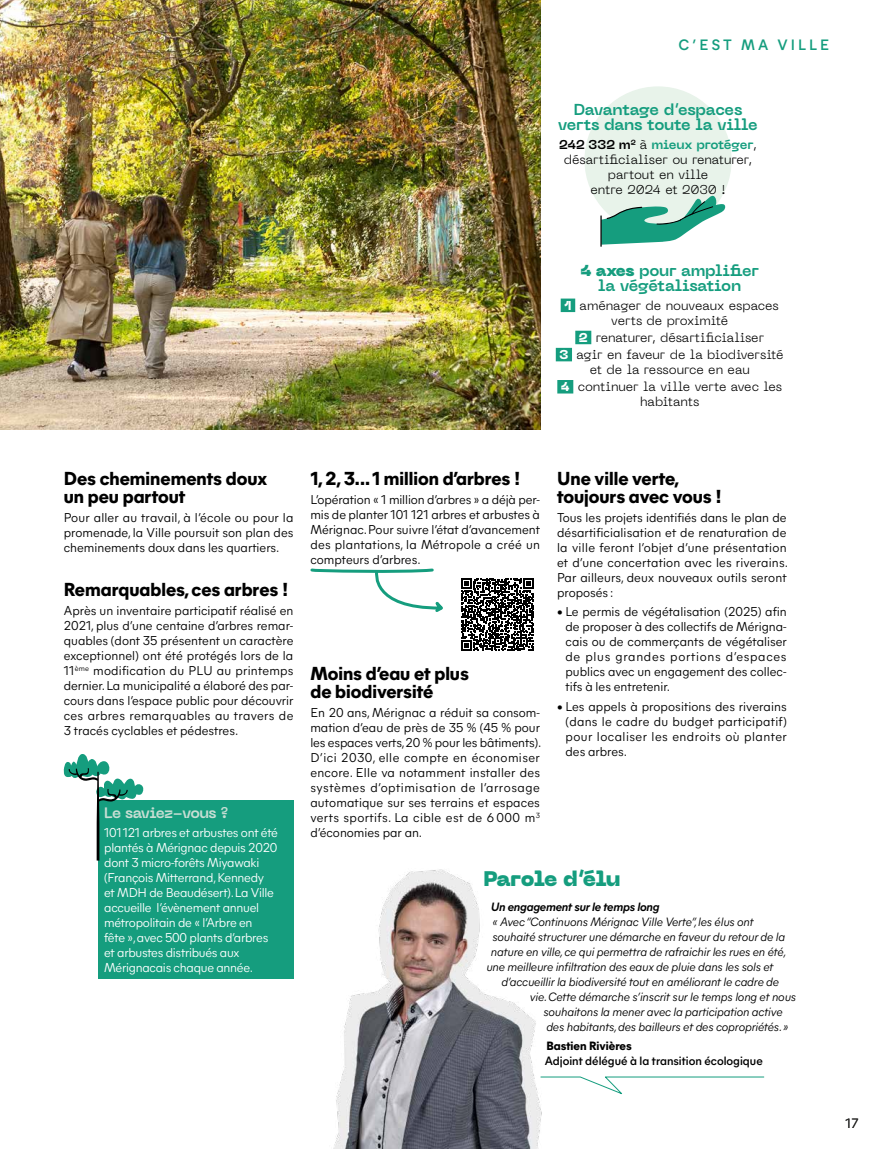
<style>
.page{position:relative;width:893px;height:1149px;background:#fff}
.page>*{position:absolute;margin:0;border:0;box-sizing:border-box;transform-origin:0 0}
.t1{font:900 21px "Neue Machina";letter-spacing:-.025em;color:#159d7e}
.t2{font:800 18.75px/18px "Mier A";color:#000}
.t3{font:700 15.75px/15px "Neue Machina";letter-spacing:-.02em;color:#159d7e;text-align:center}
.t4{font:700 15px "Neue Machina";letter-spacing:-.04em;color:#c7ded4}
.t5{font:600 15px "Mier A";letter-spacing:.2em;color:#159d7e}
.t6{font:13.5px "Mier A";color:#272726}
.t7{font:12.75px/15px "Mier A";letter-spacing:.01em;color:#000;text-align:justify}
.t8{font:12.75px/15px "Mier A";letter-spacing:-.02em;color:#fff}
.t9{font:300 12.75px/15px "Neue Machina";letter-spacing:-.01em;color:#000;text-align:center}
.t10{font:italic 12px "Mier A";letter-spacing:-.01em;color:#000}
.t11{font:600 12px "Mier A";color:#000}
.t12{font:italic 700 12px "Mier A";letter-spacing:-.01em;color:#000}
.t13{font:800 12px "Mier A";color:#000}
.s1{font-weight:700}
.s2{font-weight:700;color:#159d7e}
.s3{font-weight:900}
.s4{font-weight:800;color:#fff}
</style>
<div class="page">
<img style="left:0;top:0;width:540px;height:429px">
<div style="left:98px;top:800px;width:195px;height:178px;background:#159d7e"></div>
<svg style="left:63px;top:754px;width:81px;height:106px"></svg>
<svg style="left:548px;top:1076px;width:217px;height:19px"></svg>
<img style="left:334px;top:869px;width:214px;height:279px">
<div style="left:561px;top:298px;width:14px;height:14px;background:#159d7e"></div>
<div style="left:575px;top:330px;width:16px;height:14px;background:#159d7e"></div>
<div style="left:556px;top:348px;width:16px;height:13px;background:#159d7e"></div>
<div style="left:557px;top:380px;width:16px;height:13px;background:#159d7e"></div>
<div style="left:584px;top:86px;width:148px;height:147px;background:#e8f3ea;border-radius:50%"></div>
<svg style="left:600px;top:195px;width:126px;height:52px"></svg>
<svg style="left:461px;top:578px;width:73px;height:73px"></svg>
<svg style="left:310px;top:568px;width:133px;height:44px"></svg>
<p class="t5" style="left:678px;top:33px;width:152px">C’EST MA VILLE</p>
<p class="t3" style="left:558px;top:102px;width:201px">Davantage d’espaces verts dans toute la ville</p>
<p class="t9" style="left:559px;top:136px;width:199px"><span class="s1">242 332 m</span><sup>2</sup> à <span class="s2">mieux protéger</span>, désartificialiser ou renaturer, partout en ville<br>entre 2024 et 2030 !</p>
<p class="t3" style="left:581px;top:262px;width:180px"><span class="s3">4 axes</span> pour amplifier la végétalisation</p>
<p class="t9" style="left:564px;top:297px;width:216px"><span class="s4">1</span> aménager de nouveaux espaces verts de proximité</p>
<p class="t9" style="left:559px;top:328px;width:226px;line-height:17.1px"><span class="s4">2</span> renaturer, désartificialiser<br><span class="s4">3</span> agir en faveur de la biodiversité</p>
<p class="t9" style="left:561px;top:360px;width:223px;line-height:17.1px">et de la ressource en eau<br><span class="s4">4</span> continuer la ville verte avec les</p>
<p class="t9" style="left:640px;top:394px;width:61px">habitants</p>
<h2 class="t2" style="left:64px;top:468px;width:205px">Des cheminements doux un peu partout</h2>
<p class="t7" style="left:64px;top:509px;width:231px">Pour aller au travail, à l’école ou pour la promenade, la Ville poursuit son plan des cheminements doux dans les quartiers.</p>
<h2 class="t2" style="left:64px;top:578px;width:226px">Remarquables, ces arbres !</h2>
<p class="t7" style="left:64px;top:602px;width:231px">Après un inventaire participatif réalisé en 2021, plus d’une centaine d’arbres remar&shy;quables (dont 35 présentent un caractère exceptionnel) ont été protégés lors de la 11<sup>ème</sup> modification du PLU au printemps dernier. La municipalité a élaboré des par&shy;cours dans l’espace public pour découvrir ces arbres remarquables au travers de 3 tracés cyclables et pédestres.</p>
<p class="t4" style="left:104px;top:802px;width:126px">Le saviez-vous ?</p>
<p class="t8" style="left:104px;top:823px;width:175px">101121 arbres et arbustes ont été plantés à Mérignac depuis 2020 dont 3 micro-forêts Miyawaki (François Mitterrand, Kennedy et MDH de Beaudésert). La Ville accueille l’évènement annuel métropolitain de « l’Arbre en<br>fête », avec 500 plants d’arbres et arbustes distribués aux<br>Mérignacais chaque année.</p>
<h2 class="t2" style="left:310px;top:468px;width:211px">1, 2, 3... 1 million d’arbres !</h2>
<p class="t7" style="left:310px;top:491px;width:231px">L’opération « 1 million d’arbres » a déjà per&shy;mis de planter 101 121 arbres et arbustes à Mérignac. Pour suivre l’état d’avancement des plantations, la Métropole a créé un compteurs d’arbres.</p>
<h2 class="t2" style="left:310px;top:662px;width:160px">Moins d’eau et plus de biodiversité</h2>
<p class="t7" style="left:310px;top:704px;width:233px;text-align:left">En 20 ans, Mérignac a réduit sa consom&shy;mation d’eau de près de 35 % (45 % pour les espaces verts, 20 % pour les bâtiments).<br>D’ici 2030, elle compte en économiser encore. Elle va notamment installer des systèmes d’optimisation de l’arrosage automatique sur ses terrains et espaces verts sportifs. La cible est de 6 000 m<sup>3 </sup>d’économies par an.</p>
<h2 class="t2" style="left:557px;top:468px;width:166px">Une ville verte, toujours avec vous !</h2>
<p class="t7" style="left:557px;top:509px;width:233px;text-align:left">Tous les projets identifiés dans le plan de désartificialisation et de renaturation de la ville feront l’objet d’une présentation et d’une concertation avec les riverains.<br>Par ailleurs, deux nouveaux outils seront proposés :</p>
<p class="t7" style="left:565px;top:603px;width:223px;text-indent:-8px">• Le permis de végétalisation (2025) afin de proposer à des collectifs de Mérigna&shy;cais ou de commerçants de végétaliser de plus grandes portions d’espaces publics avec un engagement des collec&shy;tifs à les entretenir.</p>
<p class="t7" style="left:565px;top:697px;width:223px;text-indent:-8px">• Les appels à propositions des riverains (dans le cadre du budget participatif) pour localiser les endroits où planter des arbres.</p>
<h1 class="t1" style="left:483px;top:864px;width:139px">Parole d’élu</h1>
<p class="t12" style="left:491px;top:897px;width:170px">Un engagement sur le temps long</p>
<p class="t10" style="left:492px;top:912px;width:263px">« Avec “Continuons Mérignac Ville Verte”, les élus ont</p>
<p class="t10" style="left:492px;top:927px;width:294px">souhaité structurer une démarche en faveur du retour de la</p>
<p class="t10" style="left:491px;top:942px;width:297px">nature en ville, ce qui permettra de rafraichir les rues en été,</p>
<p class="t10" style="left:486px;top:957px;width:289px">une meilleure infiltration des eaux de pluie dans les sols et</p>
<p class="t10" style="left:501px;top:972px;width:279px">d’accueillir la biodiversité tout en améliorant le cadre de</p>
<p class="t10" style="left:530px;top:987px;width:268px">vie. Cette démarche s’inscrit sur le temps long et nous</p>
<p class="t10" style="left:543px;top:1002px;width:241px">souhaitons la mener avec la participation active</p>
<p class="t10" style="left:546px;top:1017px;width:243px">des habitants, des bailleurs et des copropriétés.»</p>
<p class="t13" style="left:546px;top:1036px;width:87px">Bastien Rivières</p>
<p class="t11" style="left:545px;top:1051px;width:219px">Adjoint délégué à la transition écologique</p>
<p class="t6" style="left:846px;top:1112px;width:15px">17</p>
</div>
